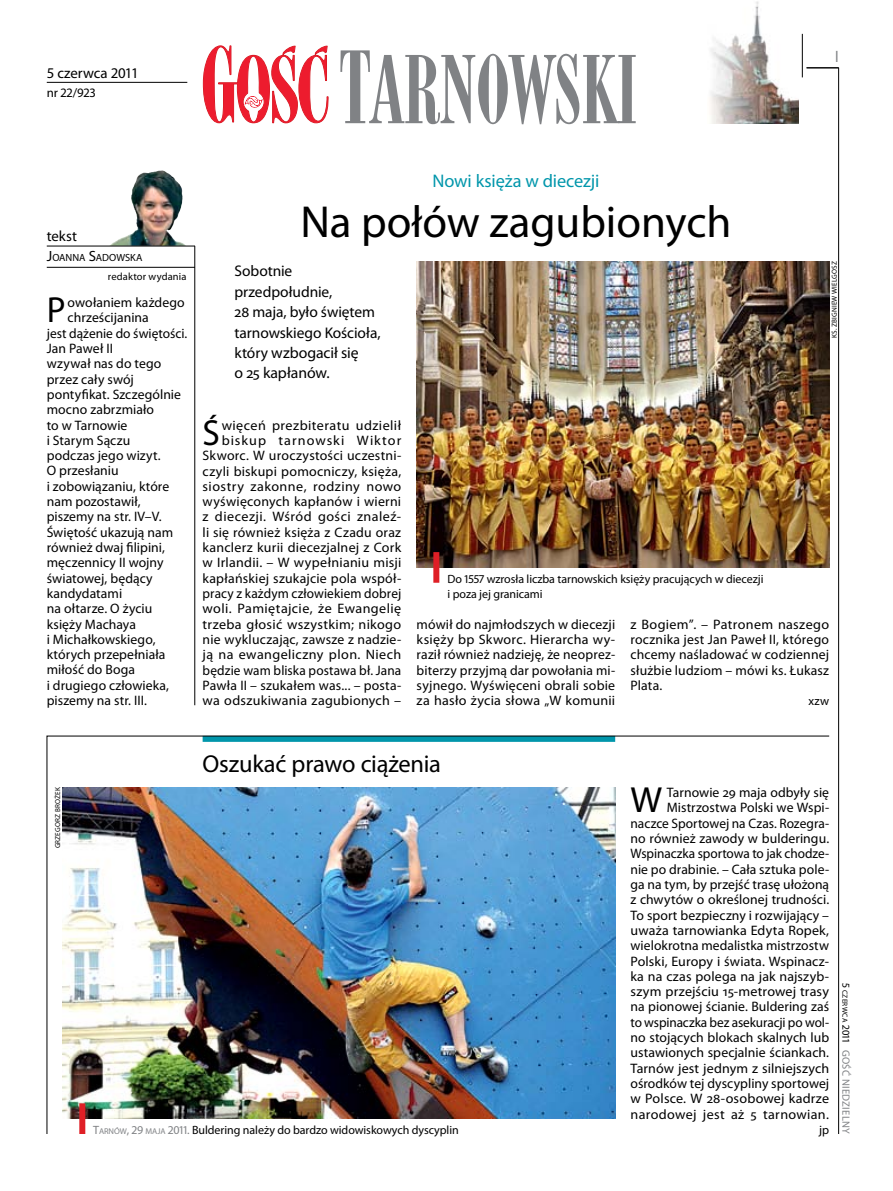
<style>
.page{position:relative;width:893px;height:1191px;background:#fff}
.page>*{position:absolute;margin:0;border:0;box-sizing:border-box;transform-origin:0 0}
.t1{font:45px "Myriad Pro";color:#000}
.t2{font:36.45px "Myriad Pro";color:#000}
.t3{font:24.45px "Myriad Pro";letter-spacing:-.01em;color:#000}
.t4{font:18.3px "Myriad Pro";letter-spacing:-.005em;color:#0096ab}
.t5{font:16.5px "Myriad Pro";color:#808285;scale:.9 1}
.t6{font:15.75px/20.4px "Myriad Pro";letter-spacing:-.005em;color:#000}
.t7{font:15.45px/20.4px "Myriad Pro";letter-spacing:-.005em;color:#000}
.t8{font:14.85px "Myriad Pro";color:#000}
.t9{font:13.65px/15.3px "Myriad Pro";letter-spacing:.01em;color:#000;text-align:right}
.t10{font:12.9px "Myriad Pro";letter-spacing:.01em;color:#000}
.t11{font:12.3px "Myriad Pro";color:#000}
.t12{font:12px/15.3px "Myriad Pro";letter-spacing:-.005em;color:#000}
.t13{font:10.5px "Myriad Pro";letter-spacing:.01em;color:#000}
.t14{font:10.5px "Myriad Pro";letter-spacing:.03em;color:#808285}
.t15{font:10.35px "Myriad Pro";color:#000}
.t16{font:7.35px "Myriad Pro";letter-spacing:.03em;color:#000}
.t17{font:7.2px "Myriad Pro";letter-spacing:.02em;color:#000}
.s1{font-size:14.85px}
.s2{font-size:15.45px}
.s3{color:#808285}
.s4{font-size:8.4px;color:#808285}
.s5{font-size:10.5px}
</style>
<div class="page">
<hr style="left:838px;top:68px;width:1px;height:1066px;background:#000">
<hr style="left:802px;top:34px;width:1px;height:43px;background:#000">
<svg style="left:47px;top:735px;width:783px;height:399px"></svg>
<hr style="left:195px;top:246px;width:1px;height:459px;background:#000">
<hr style="left:806px;top:68px;width:33px;height:1px;background:#000">
<svg style="left:203px;top:45px;width:125px;height:78px"></svg>
<svg style="left:340px;top:50px;width:296px;height:74px"></svg>
<img style="left:710px;top:1px;width:88px;height:122px">
<img style="left:131px;top:171px;width:30px;height:35px">
<hr style="left:47px;top:246px;width:148px;height:1px;background:#000">
<hr style="left:47px;top:267px;width:148px;height:1px;background:#000">
<hr style="left:47px;top:82px;width:140px;height:1px;background:#000">
<img style="left:62px;top:787px;width:553px;height:331px">
<div style="left:79px;top:1103px;width:6px;height:31px;background:#df1f26"></div>
<img style="left:417px;top:261px;width:412px;height:306px">
<div style="left:433px;top:552px;width:6px;height:31px;background:#df1f26"></div>
<p class="t8" style="left:47px;top:63px;width:93px">5 czerwca 2011</p>
<p class="t10" style="left:47px;top:85px;width:50px">nr 22/923</p>
<p class="t5" style="left:835px;top:46px;width:5px">I</p>
<p class="t8" style="left:47px;top:227px;width:32px">tekst</p>
<p class="t15" style="left:47px;top:251px;width:97px"><span class="s1">J</span>OANNA <span class="s1">S</span>ADOWSKA</p>
<p class="t13" style="left:108px;top:270px;width:80px">redaktor wydania</p>
<h2 class="t2" style="left:47px;top:288px;width:20px">P</h2>
<p class="t9" style="left:68px;top:295px;width:119px">owołaniem każdego</p>
<p class="t9" style="left:68px;top:310px;width:83px">chrześcijanina</p>
<p class="t9" style="left:47px;top:325px;width:142px">jest dążenie do świętości.</p>
<p class="t9" style="left:47px;top:340px;width:68px">Jan Paweł II</p>
<p class="t9" style="left:47px;top:356px;width:116px">wzywał nas do tego</p>
<p class="t9" style="left:47px;top:371px;width:89px">przez cały swój</p>
<p class="t9" style="left:47px;top:386px;width:136px">pontyfikat. Szczególnie</p>
<p class="t9" style="left:47px;top:402px;width:109px">mocno zabrzmiało</p>
<p class="t9" style="left:47px;top:417px;width:82px">to w Tarnowie</p>
<p class="t9" style="left:47px;top:432px;width:85px">i Starym Sączu</p>
<p class="t9" style="left:47px;top:448px;width:115px">podczas jego wizyt.</p>
<p class="t9" style="left:47px;top:463px;width:73px">O przesłaniu</p>
<p class="t9" style="left:47px;top:478px;width:124px">i zobowiązaniu, które</p>
<p class="t9" style="left:47px;top:493px;width:95px">nam pozostawił,</p>
<p class="t9" style="left:47px;top:509px;width:116px">piszemy na str. IV–V.</p>
<p class="t9" style="left:47px;top:524px;width:128px">Świętość ukazują nam</p>
<p class="t9" style="left:47px;top:539px;width:120px">również dwaj filipini,</p>
<p class="t9" style="left:47px;top:555px;width:118px">męczennicy II wojny</p>
<p class="t9" style="left:47px;top:570px;width:107px">światowej, będący</p>
<p class="t9" style="left:47px;top:585px;width:77px">kandydatami</p>
<p class="t9" style="left:47px;top:601px;width:107px">na ołtarze. O życiu</p>
<p class="t9" style="left:47px;top:616px;width:91px">księży Machaya</p>
<p class="t9" style="left:47px;top:631px;width:110px">i Michałkowskiego,</p>
<p class="t9" style="left:47px;top:646px;width:120px">których przepełniała</p>
<p class="t9" style="left:47px;top:662px;width:90px">miłość do Boga</p>
<p class="t9" style="left:47px;top:677px;width:124px">i drugiego człowieka,</p>
<p class="t9" style="left:47px;top:692px;width:102px">piszemy na str. III.</p>
<h3 class="t4" style="left:432px;top:169px;width:169px">Nowi księża w diecezji</h3>
<h1 class="t1" style="left:300px;top:194px;width:433px">Na połów zagubionych</h1>
<p class="t7" style="left:234px;top:261px;width:148px">Sobotnie przedpołudnie,<br>28 maja, było świętem tarnowskiego Kościoła,</p>
<p class="t6" style="left:234px;top:342px;width:126px"><span class="s2">który</span> wzbogacił się o 25 kapłanów.</p>
<p class="t17" style="left:830px;top:338px;width:78px;rotate:-90deg">Ks. Zbigniew Wielgosz</p>
<h2 class="t2" style="left:203px;top:410px;width:16px">Ś</h2>
<p class="t9" style="left:203px;top:417px;width:200px">więceń prezbiteratu udzielił biskup tarnowski Wiktor<br>Skworc. W uroczystości uczestni&shy;czyli biskupi pomocniczy, księża, siostry zakonne, rodziny nowo wyświęconych kapłanów i wierni z diecezji. Wśród gości znaleź&shy;li się również księża z Czadu oraz kanclerz kurii diecezjalnej z Cork w Irlandii. – W wypełnianiu misji kapłańskiej szukajcie pola współ&shy;pracy z każdym człowiekiem dobrej woli. Pamiętajcie, że Ewangelię trzeba głosić wszystkim; nikogo nie wykluczając, zawsze z nadzie&shy;ją na ewangeliczny plon. Niech będzie wam bliska postawa bł. Jana<br>Pawła II – szukałem was... – posta&shy;wa odszukiwania zagubionych –</p>
<p class="t12" style="left:448px;top:571px;width:317px">Do 1557 wzrosła liczba tarnowskich księży pracujących w diecezji i poza jej granicami</p>
<p class="t9" style="left:417px;top:616px;width:200px;text-align:justify">mówił do najmłodszych w diecezji księży bp Skworc. Hierarcha wy&shy;raził również nadzieję, że neoprez&shy;biterzy przyjmą dar powołania mi&shy;syjnego. Wyświęceni obrali sobie za hasło życia słowa „W komunii</p>
<p class="t9" style="left:630px;top:616px;width:200px;text-align:justify">z Bogiem”. – Patronem naszego rocznika jest Jan Paweł II, którego chcemy naśladować w codziennej służbie ludziom – mówi ks. Łukasz Plata.</p>
<p class="t11" style="left:808px;top:693px;width:22px">xzw</p>
<h3 class="t3" style="left:203px;top:748px;width:240px">Oszukać prawo ciążenia</h3>
<p class="t17" style="left:53px;top:848px;width:62px;rotate:-90deg">Grzegorz Brożek</p>
<p class="t12" style="left:93px;top:1122px;width:367px"><span class="s3">T</span><span class="s4">ARNÓW</span><span class="s3">, 29</span> <span class="s4">MAJA</span> <span class="s3">2011.</span> Buldering należy do bardzo widowiskowych dyscyplin</p>
<p class="t9" style="left:630px;top:784px;width:200px">Tarnowie 29 maja odbyły się Mistrzostwa Polski we Wspi&shy;naczce Sportowej na Czas. Rozegra&shy;no również zawody w bulderingu.<br>Wspinaczka sportowa to jak chodze&shy;nie po drabinie. – Cała sztuka pole&shy;ga na tym, by przejść trasę ułożoną z chwytów o określonej trudności.<br>To sport bezpieczny i rozwijający – uważa tarnowianka Edyta Ropek, wielokrotna medalistka mistrzostw Polski, Europy i świata. Wspinacz&shy;ka na czas polega na jak najszyb&shy;szym przejściu 15-metrowej trasy na pionowej ścianie. Buldering zaś to wspinaczka bez asekuracji po wol&shy;no stojących blokach skalnych lub ustawionych specjalnie ściankach.<br>Tarnów jest jednym z silniejszych ośrodków tej dyscypliny sportowej w Polsce. W 28-osobowej kadrze narodowej jest aż 5 tarnowian.</p>
<p class="t11" style="left:819px;top:1122px;width:11px">jp</p>
<h2 class="t2" style="left:630px;top:777px;width:33px">W</h2>
<p class="t16" style="left:849px;top:982px;width:61px;rotate:90deg"><span class="s5">5</span> CZERWCA <span class="s5">2011</span></p>
<p class="t14" style="left:852px;top:1049px;width:86px;rotate:90deg">Gość Niedzielny</p>
</div>
